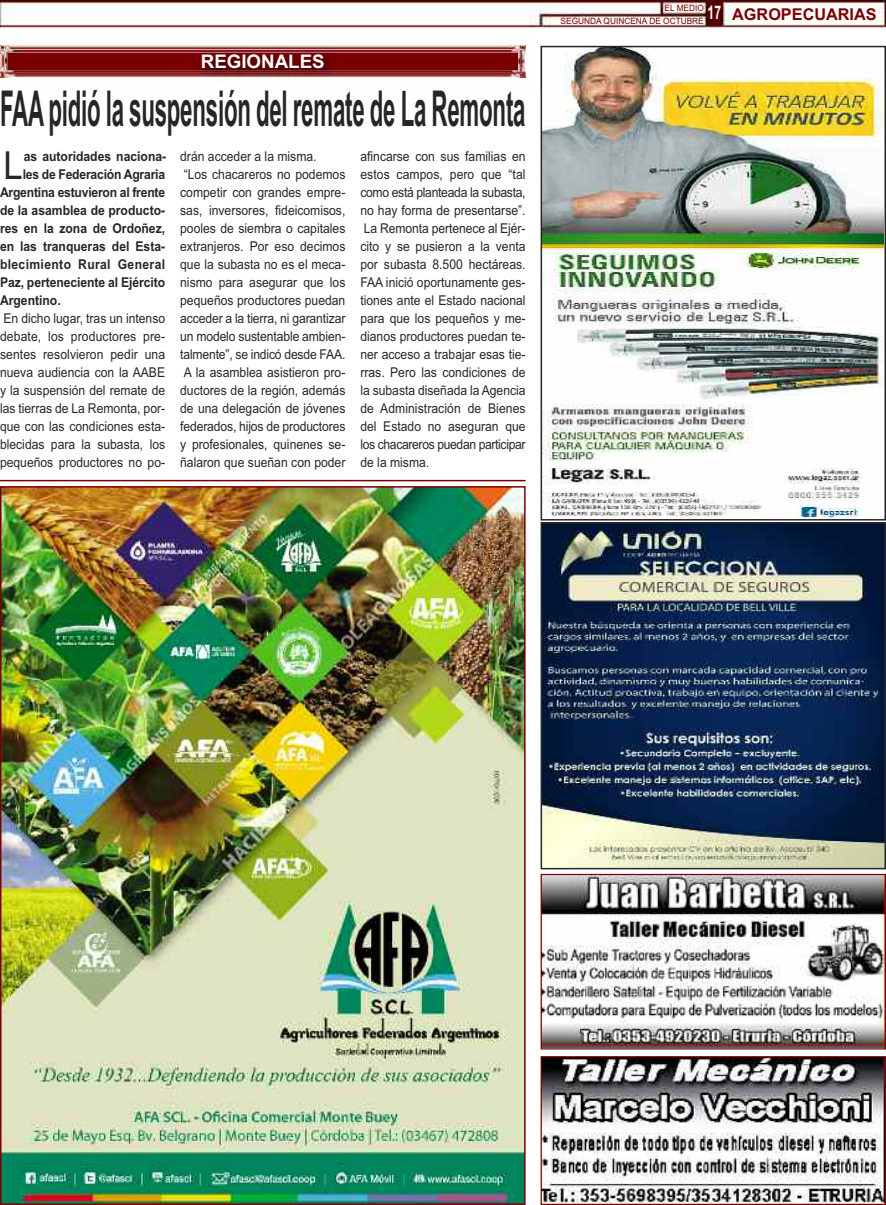
<style>
.page{position:relative;width:886px;height:1205px;background:#fff}
.page>*{position:absolute;margin:0;border:0;box-sizing:border-box;transform-origin:0 0}
.t1{font:700 49.5px "Arial";letter-spacing:-.01em;color:#272627;scale:.45 1}
.t2{font:38.62px "Arial";color:#272627;scale:.9 1}
.t3{font:700 18.75px "Arial";color:#fff}
.t4{font:700 16.25px "Arial";color:#7a0000}
.t5{font:13.5px/18px "Arial";color:#272627;text-align:justify;scale:.9 1}
.t6{font:700 13.5px "Arial";color:#272627;scale:.9 1}
.t7{font:700 13.5px "Arial";letter-spacing:-.02em;color:#272627;scale:.9 1}
.t8{font:700 13.5px "Arial";letter-spacing:.03em;color:#272627;scale:.9 1}
.t9{font:8.75px/13.2px "Arial";color:#7a0000;scale:.95 1}
</style>
<div class="page">
<img style="left:542px;top:1058px;width:342px;height:144px">
<div style="left:540px;top:1056px;width:346px;height:149px;border:1px solid #7a0000"></div>
<img style="left:0;top:0;width:886px;height:27px">
<hr style="left:0;top:480px;width:525px;height:1px;background:#7a0000">
<img style="left:3px;top:489px;width:519px;height:713px">
<img style="left:542px;top:876px;width:342px;height:171px">
<div style="left:540px;top:874px;width:346px;height:175px;border:1px solid #7a0000"></div>
<img style="left:543px;top:49px;width:340px;height:468px">
<div style="left:540px;top:46px;width:346px;height:474px;border:2px solid #272627"></div>
<img style="left:543px;top:525px;width:340px;height:341px">
<div style="left:540px;top:522px;width:346px;height:347px;border:2px solid #272627"></div>
<img style="left:540px;top:46px;width:2px;height:44px">
<img style="left:0;top:45px;width:525px;height:33px">
<h3 class="t3" style="left:201px;top:50px;width:125px">regIoNALes</h3>
<h1 class="t1" style="left:0;top:80px;width:1169px">FAA pidió la suspensión del remate de La remonta</h1>
<h2 class="t2" style="left:4px;top:143px;width:23px">L</h2>
<p class="t6" style="left:24px;top:148px;width:160px">as autoridades naciona-</p>
<p class="t6" style="left:23px;top:166px;width:160px">les de Federación Agraria</p>
<p class="t7" style="left:0;top:184px;width:185px">Argentina estuvieron al frente</p>
<p class="t6" style="left:0;top:202px;width:185px">de la asamblea de producto-</p>
<p class="t6" style="left:0;top:220px;width:185px">res en la zona de ordoñez,</p>
<p class="t6" style="left:0;top:238px;width:185px">en las tranqueras del esta-</p>
<p class="t8" style="left:0;top:256px;width:185px">blecimiento rural general</p>
<p class="t6" style="left:0;top:274px;width:185px">Paz, perteneciente al ejército</p>
<p class="t6" style="left:0;top:292px;width:69px">Argentino.</p>
<p class="t5" style="left:0;top:309px;width:185px">En dicho lugar, tras un intenso debate, los productores pre&shy;sentes resolvieron pedir una nueva audiencia con la AABE y la suspensión del remate de las tierras de La Remonta, por&shy;que con las condiciones esta&shy;blecidas para la subasta, los pequeños productores no po-</p>
<p class="t5" style="left:180px;top:147px;width:185px;text-align:left">drán acceder a la misma.<br>“Los chacareros no podemos competir con grandes empre&shy;sas, inversores, fideicomisos, pooles de siembra o capitales extranjeros. Por eso decimos que la subasta no es el meca&shy;nismo para asegurar que los pequeños productores puedan acceder a la tierra, ni garantizar un modelo sustentable ambien&shy;talmente”, se indicó desde FAA.<br>A la asamblea asistieron pro&shy;ductores de la región, además de una delegación de jóvenes federados, hijos de productores y profesionales, quinenes se&shy;ñalaron que sueñan con poder</p>
<p class="t5" style="left:360px;top:147px;width:185px">afincarse con sus familias en estos campos, pero que “tal como está planteada la subasta, no hay forma de presentarse”.<br>La Remonta pertenece al Ejér&shy;cito y se pusieron a la venta por subasta 8.500 hectáreas.<br>FAA inició oportunamente ges&shy;tiones ante el Estado nacional para que los pequeños y me&shy;dianos productores puedan te&shy;ner acceso a trabajar esas tie&shy;rras. Pero las condiciones de la subasta diseñada la Agencia de Administración de Bienes del Estado no aseguran que los chacareros puedan participar de la misma.</p>
<p class="t9" style="left:561px;top:1px;width:170px;text-indent:104px">EL MEDIO<br>SEGUNDA QUINCENA DE OCTUBRE <sup>17</sup></p>
<p class="t4" style="left:732px;top:5px;width:146px">AgroPeCuArIAs</p>
</div>
